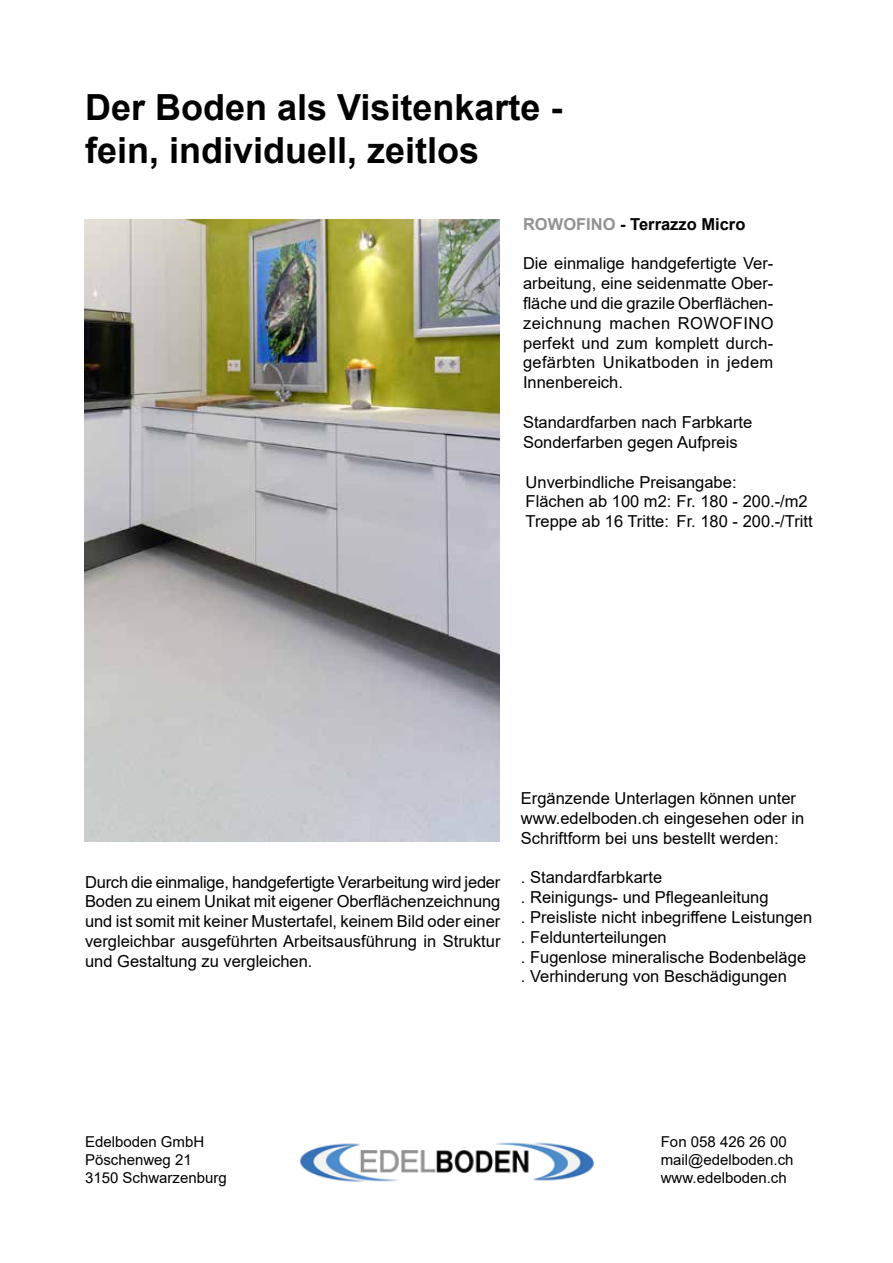
<style>
.page{position:relative;width:893px;height:1263px;background:#fff}
.page>*{position:absolute;margin:0;border:0;box-sizing:border-box;transform-origin:0 0}
.t1{font:700 36px/43.2px "Arial";color:#000}
.t2{font:16.5px/19.8px "Arial";color:#000}
.t3{font:700 16.5px "Arial";color:#000}
.t4{font:15px/18px "Arial";color:#000}
.s1{color:#919291}
</style>
<div class="page">
<img style="left:85px;top:219px;width:415px;height:623px">
<img style="left:300px;top:1142px;width:294px;height:40px">
<h1 class="t1" style="left:85px;top:86px;width:479px">Der Boden als Visitenkarte - fein, individuell, zeitlos</h1>
<p class="t3" style="left:523px;top:212px;width:224px"><span class="s1">ROWOFINO</span> - Terrazzo Micro</p>
<p class="t2" style="left:523px;top:254px;width:252px;text-align:justify">Die einmalige handgefertigte Ver&shy;arbeitung, eine seidenmatte Ober&shy;fläche und die grazile Oberflächen&shy;zeichnung machen ROWOFINO perfekt und zum komplett durch&shy;gefärbten Unikatboden in jedem Innenbereich.</p>
<p class="t2" style="left:523px;top:412px;width:231px">Standardfarben nach Farbkarte<br>Sonderfarben gegen Aufpreis</p>
<p class="t2" style="left:526px;top:472px;width:288px">Unverbindliche Preisangabe:<br>Flächen ab 100 m2: Fr. 180 - 200.-/m2<br>Treppe ab 16 Tritte: Fr. 180 - 200.-/Tritt</p>
<p class="t2" style="left:85px;top:872px;width:417px;text-align:justify">Durch die einmalige, handgefertigte Verarbeitung wird jeder Boden zu einem Unikat mit eigener Oberflächenzeichnung und ist somit mit keiner Mustertafel, keinem Bild oder einer vergleichbar ausgeführten Arbeitsausführung in Struktur und Gestaltung zu vergleichen.</p>
<p class="t2" style="left:521px;top:788px;width:285px">Ergänzende Unterlagen können unter www.edelboden.ch eingesehen oder in<br>Schriftform bei uns bestellt werden:</p>
<p class="t2" style="left:521px;top:868px;width:293px">. Standardfarbkarte<br>. Reinigungs- und Pflegeanleitung<br>. Preisliste nicht inbegriffene Leistungen . Feldunterteilungen<br>. Fugenlose mineralische Bodenbeläge . Verhinderung von Beschädigungen</p>
<p class="t4" style="left:85px;top:1132px;width:143px">Edelboden GmbH<br>Pöschenweg 21<br>3150 Schwarzenburg</p>
<p class="t4" style="left:661px;top:1132px;width:134px">Fon 058 426 26 00 mail@edelboden.ch www.edelboden.ch</p>
</div>
